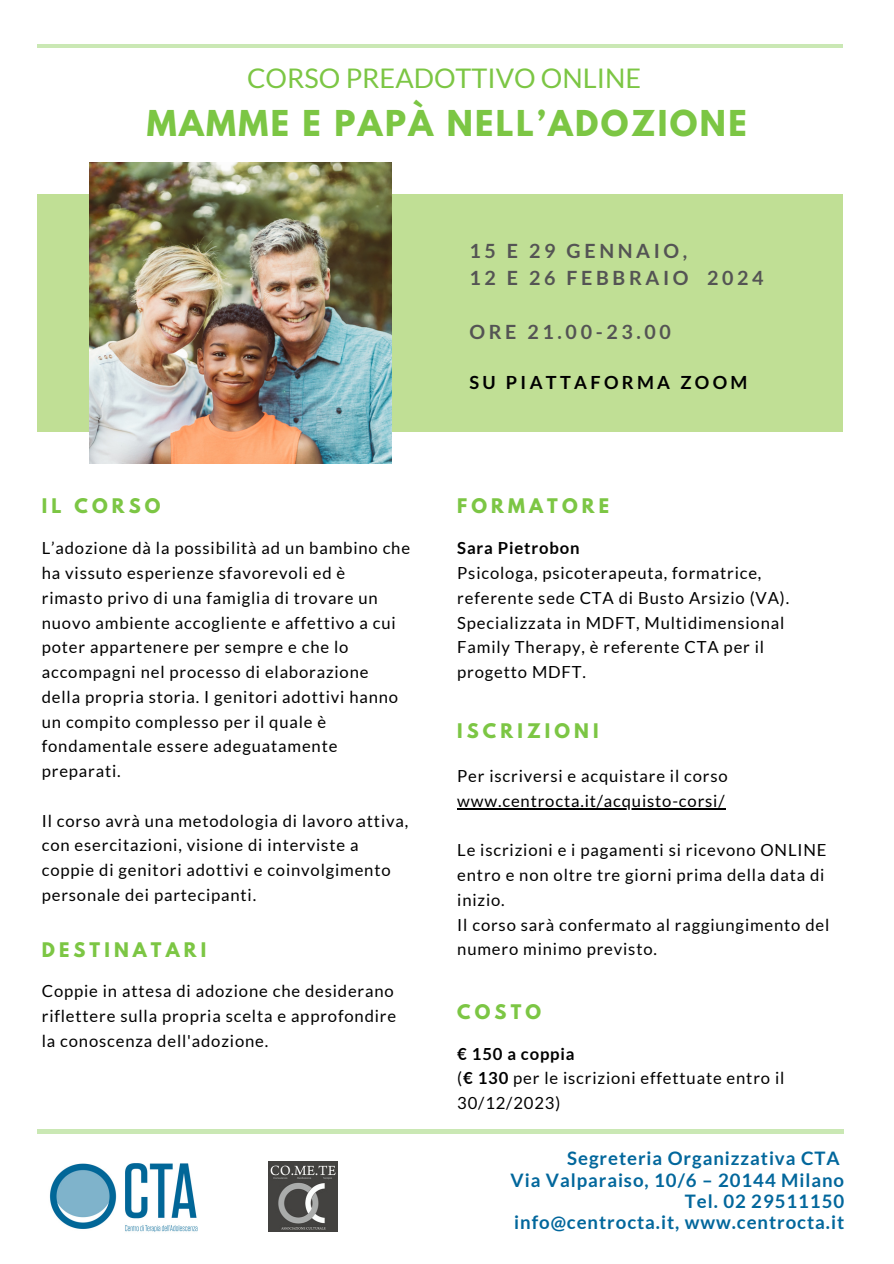
<style>
.page{position:relative;width:894px;height:1264px;background:#fff}
.page>*{position:absolute;margin:0;border:0;box-sizing:border-box;transform-origin:0 0}
.t1{font:700 31.65px "League Spartan";letter-spacing:.075em;color:#7cc644}
.t2{font:27px "Lato";color:#7cc644}
.t3{font:700 19.65px "Lato";letter-spacing:.185em;color:#545454}
.t4{font:700 18.6px "Lato";letter-spacing:.05em;color:#02679c}
.t5{font:700 18.15px "Lato";letter-spacing:.185em;color:#000}
.t6{font:700 17.85px "League Spartan";letter-spacing:.23em;color:#7cc644}
.t7{font:16.65px/24.8px "Lato";letter-spacing:.05em;color:#000}
.t8{font:700 16.65px "Lato";letter-spacing:.05em;color:#000}
.s1{font-weight:700}
</style>
<div class="page">
<img style="left:49px;top:1163px;width:149px;height:69px">
<img style="left:268px;top:1161px;width:70px;height:70px">
<hr style="left:38px;top:44px;width:804px;height:4px;background:#cae8b4">
<hr style="left:38px;top:1129px;width:806px;height:4px;background:#cae8b4">
<div style="left:38px;top:194px;width:805px;height:238px;background:#c0df95"></div>
<hr style="left:457px;top:808px;width:268px;height:1px;background:#000">
<img style="left:89px;top:162px;width:302px;height:301px">
<p class="t2" style="left:247px;top:61px;width:395px">CORSO PREADOTTIVO ONLINE</p>
<p class="t1" style="left:147px;top:108px;width:601px">MAMME E PAPÀ NELL’ADOZIONE</p>
<p class="t6" style="left:42px;top:496px;width:120px">IL CORSO</p>
<p class="t7" style="left:42px;top:535px;width:370px">L’adozione dà la possibilità ad un bambino che ha vissuto esperienze sfavorevoli ed è rimasto privo di una famiglia di trovare un nuovo ambiente accogliente e affettivo a cui poter appartenere per sempre e che lo accompagni nel processo di elaborazione della propria storia. I genitori adottivi hanno un compito complesso per il quale è fondamentale essere adeguatamente preparati.</p>
<p class="t7" style="left:42px;top:807px;width:368px">Il corso avrà una metodologia di lavoro attiva, con esercitazioni, visione di interviste a coppie di genitori adottivi e coinvolgimento personale dei partecipanti.</p>
<p class="t6" style="left:42px;top:941px;width:166px">DESTINATARI</p>
<p class="t7" style="left:42px;top:978px;width:356px">Coppie in attesa di adozione che desiderano riflettere sulla propria scelta e approfondire la conoscenza dell'adozione.</p>
<p class="t3" style="left:469px;top:239px;width:219px">15 E 29 GENNAIO,</p>
<p class="t3" style="left:469px;top:266px;width:295px">12 E 26 FEBBRAIO 2024</p>
<p class="t3" style="left:469px;top:320px;width:203px">ORE 21.00-23.00</p>
<p class="t5" style="left:469px;top:371px;width:279px">SU PIATTAFORMA ZOOM</p>
<p class="t6" style="left:457px;top:496px;width:153px">FORMATORE</p>
<p class="t8" style="left:457px;top:538px;width:124px">Sara Pietrobon</p>
<p class="t7" style="left:457px;top:560px;width:333px">Psicologa, psicoterapeuta, formatrice, referente sede CTA di Busto Arsizio (VA).<br>Specializzata in MDFT, Multidimensional Family Therapy, è referente CTA per il progetto MDFT.</p>
<p class="t6" style="left:457px;top:721px;width:143px">ISCRIZIONI</p>
<p class="t7" style="left:457px;top:763px;width:272px">Per iscriversi e acquistare il corso</p>
<p class="t7" style="left:457px;top:788px;width:269px">www.centrocta.it/acquisto-corsi/</p>
<p class="t7" style="left:457px;top:837px;width:370px;text-align:justify">Le iscrizioni e i pagamenti si ricevono ONLINE entro e non oltre tre giorni prima della data di inizio.</p>
<p class="t7" style="left:457px;top:911px;width:373px">Il corso sarà confermato al raggiungimento del numero minimo previsto.</p>
<p class="t6" style="left:457px;top:1003px;width:85px">COSTO</p>
<p class="t8" style="left:457px;top:1043px;width:119px">€ 150 a coppia</p>
<p class="t7" style="left:457px;top:1065px;width:328px">(<span class="s1">€ 130</span> per le iscrizioni effettuate entro il<br>30/12/2023)</p>
<p class="t4" style="left:567px;top:1146px;width:274px">Segreteria Organizzativa CTA</p>
<p class="t4" style="left:510px;top:1168px;width:335px">Via Valparaiso, 10/6 – 20144 Milano</p>
<p class="t4" style="left:684px;top:1189px;width:161px">Tel. 02 29511150</p>
<p class="t4" style="left:514px;top:1210px;width:331px">info@centrocta.it, www.centrocta.it</p>
</div>
